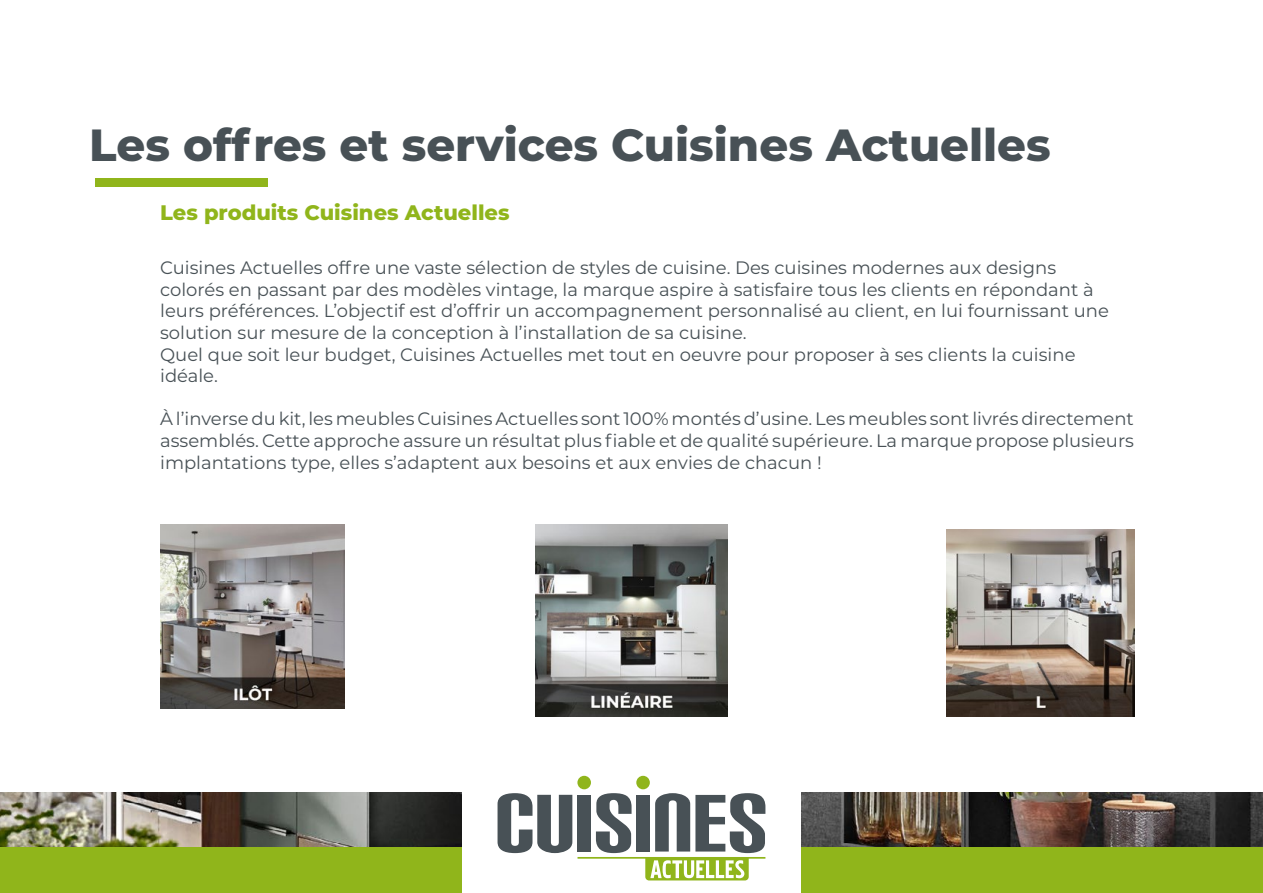
<style>
.page{position:relative;width:1263px;height:893px;background:#fff}
.page>*{position:absolute;margin:0;border:0;box-sizing:border-box;transform-origin:0 0}
.t1{font:800 45px "Montserrat";color:#485156}
.t2{font:800 21px "Montserrat";color:#90b51b}
.t3{font:18px/21.6px "Montserrat";color:#485156}
</style>
<div class="page">
<img style="left:0;top:793px;width:1263px;height:55px">
<div style="left:0;top:848px;width:1263px;height:45px;background:#90b51b"></div>
<div style="left:462px;top:782px;width:338px;height:111px;background:#fff"></div>
<hr style="left:577px;top:857px;width:188px;height:2px;background:#90b51b">
<svg style="left:497px;top:793px;width:75px;height:60px"></svg>
<div style="left:577px;top:795px;width:14px;height:56px;background:#485156"></div>
<svg style="left:596px;top:793px;width:35px;height:60px"></svg>
<div style="left:636px;top:795px;width:14px;height:56px;background:#485156"></div>
<div style="left:636px;top:776px;width:14px;height:13px;background:#90b51b;border-radius:50%"></div>
<div style="left:577px;top:776px;width:14px;height:13px;background:#90b51b;border-radius:50%"></div>
<svg style="left:645px;top:793px;width:120px;height:87px"></svg>
<div style="left:96px;top:179px;width:172px;height:8px;background:#90b51b"></div>
<img style="left:160px;top:525px;width:184px;height:183px">
<img style="left:947px;top:529px;width:187px;height:187px">
<img style="left:535px;top:525px;width:192px;height:191px">
<h1 class="t1" style="left:89px;top:112px;width:963px">Les offres et services Cuisines Actuelles</h1>
<p class="t2" style="left:160px;top:197px;width:351px">Les produits Cuisines Actuelles</p>
<p class="t3" style="left:160px;top:256px;width:950px">Cuisines Actuelles offre une vaste sélection de styles de cuisine. Des cuisines modernes aux designs colorés en passant par des modèles vintage, la marque aspire à satisfaire tous les clients en répondant à leurs préférences. L’objectif est d’offrir un accompagnement personnalisé au client, en lui fournissant une solution sur mesure de la conception à l’installation de sa cuisine.<br>Quel que soit leur budget, Cuisines Actuelles met tout en oeuvre pour proposer à ses clients la cuisine idéale.</p>
<p class="t3" style="left:160px;top:408px;width:975px;text-align:justify">À l’inverse du kit, les meubles Cuisines Actuelles sont 100% montés d’usine. Les meubles sont livrés directement assemblés. Cette approche assure un résultat plus fiable et de qualité supérieure. La marque propose plusieurs implantations type, elles s’adaptent aux besoins et aux envies de chacun !</p>
</div>
